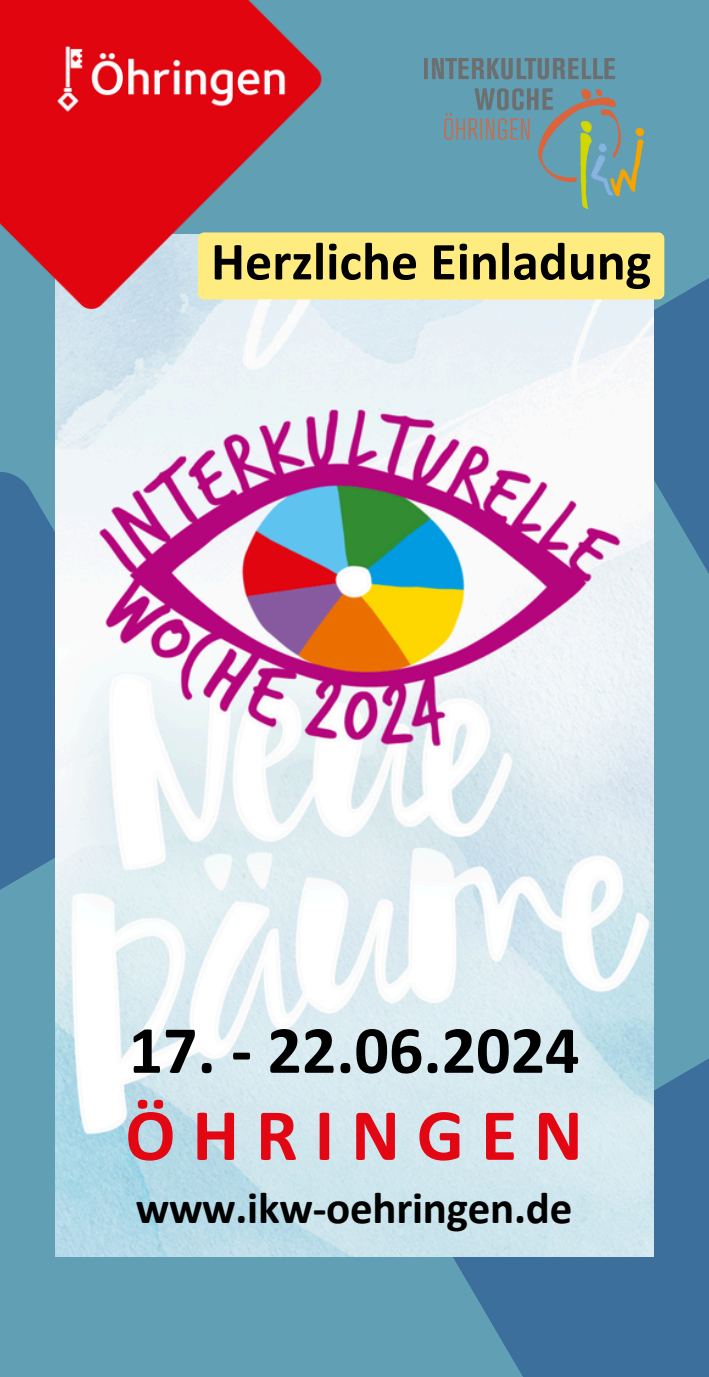
<style>
.page{position:relative;width:709px;height:1377px;background:#609fb4}
.page>*{position:absolute;margin:0;border:0;box-sizing:border-box;transform-origin:0 0}
.t1{font:700 74.25px "Calibri";letter-spacing:.225em;color:#e30613}
.t2{font:700 67.95px "Calibri";color:#000}
.t3{font:700 54px "Calibri";color:#000}
.t4{font:700 45px "Calibri";letter-spacing:-.005em;color:#000}
</style>
<div class="page">
<svg style="left:453px;top:1048px;width:256px;height:329px;background:#4276a0"></svg>
<svg style="left:0;top:470px;width:56px;height:478px;fill:#3c6f9c"></svg>
<svg style="left:653px;top:232px;width:56px;height:426px;fill:#3c6f9c"></svg>
<img style="left:56px;top:299px;width:597px;height:958px">
<div style="left:198px;top:232px;width:466px;height:67px;background:#ffec80;border-radius:6px"></div>
<img style="left:0;top:0;width:347px;height:346px">
<img style="left:424px;top:58px;width:219px;height:150px">
<p class="t3" style="left:211px;top:239px;width:442px">Herzliche Einladung</p>
<h2 class="t2" style="left:129px;top:1022px;width:452px">17. - 22.06.2024</h2>
<p class="t1" style="left:125px;top:1104px;width:459px">ÖHRINGEN</p>
<h1 class="t4" style="left:136px;top:1190px;width:438px">www.ikw-oehringen.de</h1>
</div>
